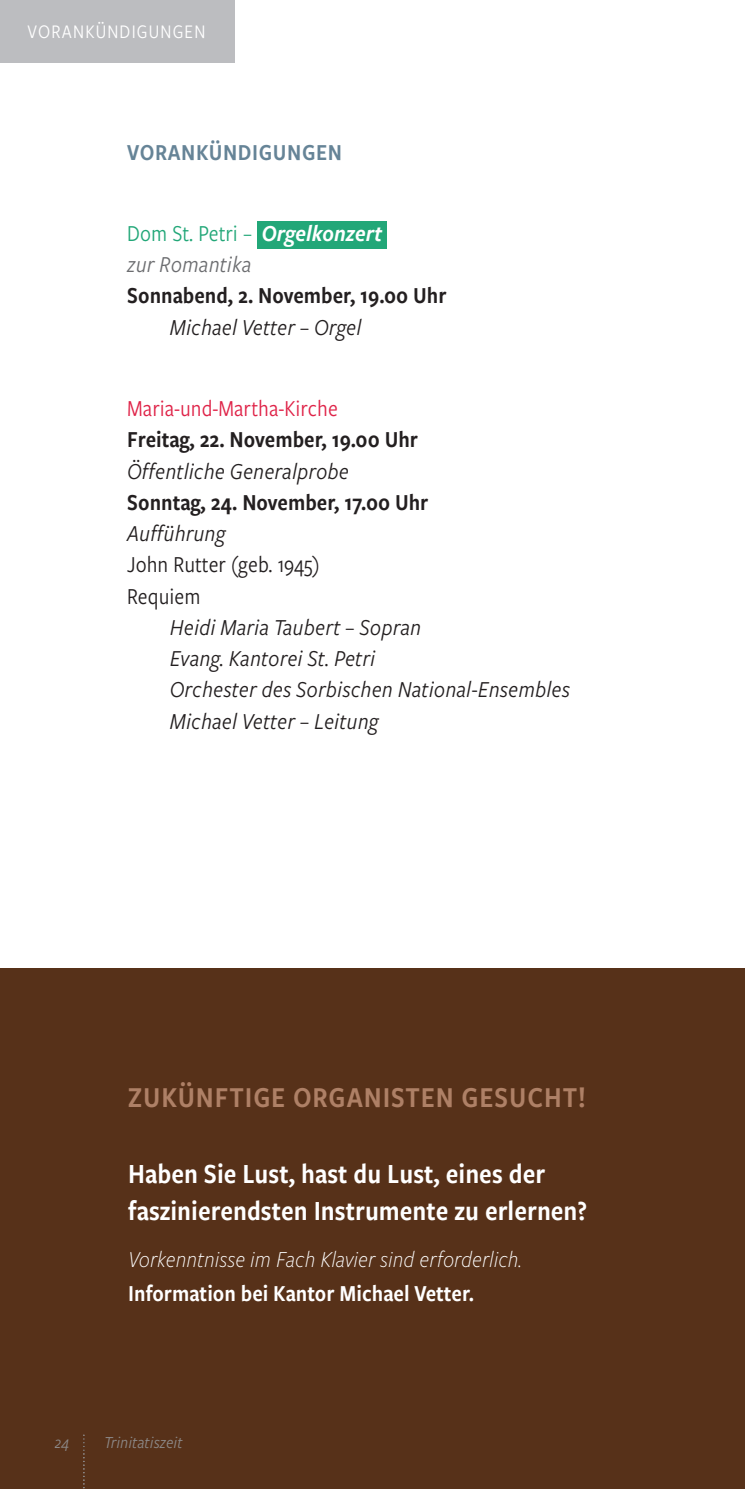
<style>
.page{position:relative;width:745px;height:1489px;background:#fff}
.page>*{position:absolute;margin:0;border:0;box-sizing:border-box;transform-origin:0 0}
.t1{font:30px "Freight Sans Cnd Pro Semi";letter-spacing:.03em;color:#ae8066}
.t2{font:28.75px/37.5px "Freight Sans Cnd Pro Semi";color:#fff}
.t3{font:italic 23.75px/31.2px "Freight Sans Cnd Pro";color:#231f20}
.t4{font:23.75px "Freight Sans Cnd Pro Semi";color:#231f20}
.t5{font:italic 300 23.75px "Freight Sans Cnd Pro";color:#fff}
.t6{font:23.75px/31.2px "Freight Sans Cnd Pro";color:#22a778}
.t7{font:23.75px "Freight Sans Cnd Pro Semi";color:#fff}
.t8{font:23.75px/31.2px "Freight Sans Cnd Pro";color:#231f20}
.t9{font:23.75px "Freight Sans Cnd Pro";color:#df2348}
.t10{font:23.75px "Freight Sans Cnd Pro Semi";letter-spacing:.025em;color:#668497}
.t11{font:20px "Freight Sans Cnd Pro";letter-spacing:.06em;color:#fff}
.t12{font:italic 17.5px "Freight Sans Cnd Pro";color:#8c8887}
.s1{font-family:"Freight Sans Cnd Pro Semi";font-style:italic;color:#fff}
.s2{font-style:italic;color:#6c6d70}
</style>
<div class="page">
<div style="left:257px;top:221px;width:129px;height:27px;background:#22a778"></div>
<div style="left:0;top:0;width:234px;height:62px;background:#bcbdc0"></div>
<div style="left:0;top:968px;width:744px;height:520px;background:#573119"></div>
<svg style="left:54px;top:1434px;width:129px;height:55px"></svg>
<p class="t11" style="left:27px;top:18px;width:179px">VORANKÜNDIGUNGEN</p>
<p class="t10" style="left:127px;top:136px;width:216px">VORANKÜNDIGUNGEN</p>
<p class="t6" style="left:127px;top:216px;width:256px">Dom St. Petri – <span class="s1">Orgelkonzert </span><span class="s2">zur Romantika</span></p>
<p class="t4" style="left:127px;top:279px;width:320px">Sonnabend, 2. November, 19.00 Uhr</p>
<p class="t3" style="left:170px;top:310px;width:193px">Michael Vetter – Orgel</p>
<p class="t9" style="left:127px;top:392px;width:212px">Maria-und-Martha-Kirche</p>
<p class="t4" style="left:127px;top:423px;width:292px">Freitag, 22. November, 19.00 Uhr</p>
<p class="t3" style="left:127px;top:454px;width:223px">Öffentliche Generalprobe</p>
<p class="t4" style="left:127px;top:486px;width:302px">Sonntag, 24. November, 17.00 Uhr</p>
<p class="t3" style="left:127px;top:517px;width:100px">Aufführung</p>
<p class="t8" style="left:127px;top:548px;width:194px">John Rutter (geb. 1945)<br>Requiem</p>
<p class="t3" style="left:170px;top:610px;width:401px">Heidi Maria Taubert – Sopran<br>Evang. Kantorei St. Petri<br>Orchester des Sorbischen National-Ensembles<br>Michael Vetter – Leitung</p>
<p class="t1" style="left:128px;top:1076px;width:459px">ZUKÜNFTIGE ORGANISTEN GESUCHT!</p>
<p class="t2" style="left:128px;top:1153px;width:460px">Haben Sie Lust, hast du Lust, eines der faszinierendsten Instrumente zu erlernen?</p>
<p class="t5" style="left:128px;top:1243px;width:395px">Vorkenntnisse im Fach Klavier sind erforderlich.</p>
<p class="t7" style="left:128px;top:1276px;width:347px">Information bei Kantor Michael Vetter.</p>
<p class="t12" style="left:54px;top:1430px;width:16px">24</p>
<p class="t12" style="left:104px;top:1430px;width:80px">Trinitatiszeit</p>
</div>
